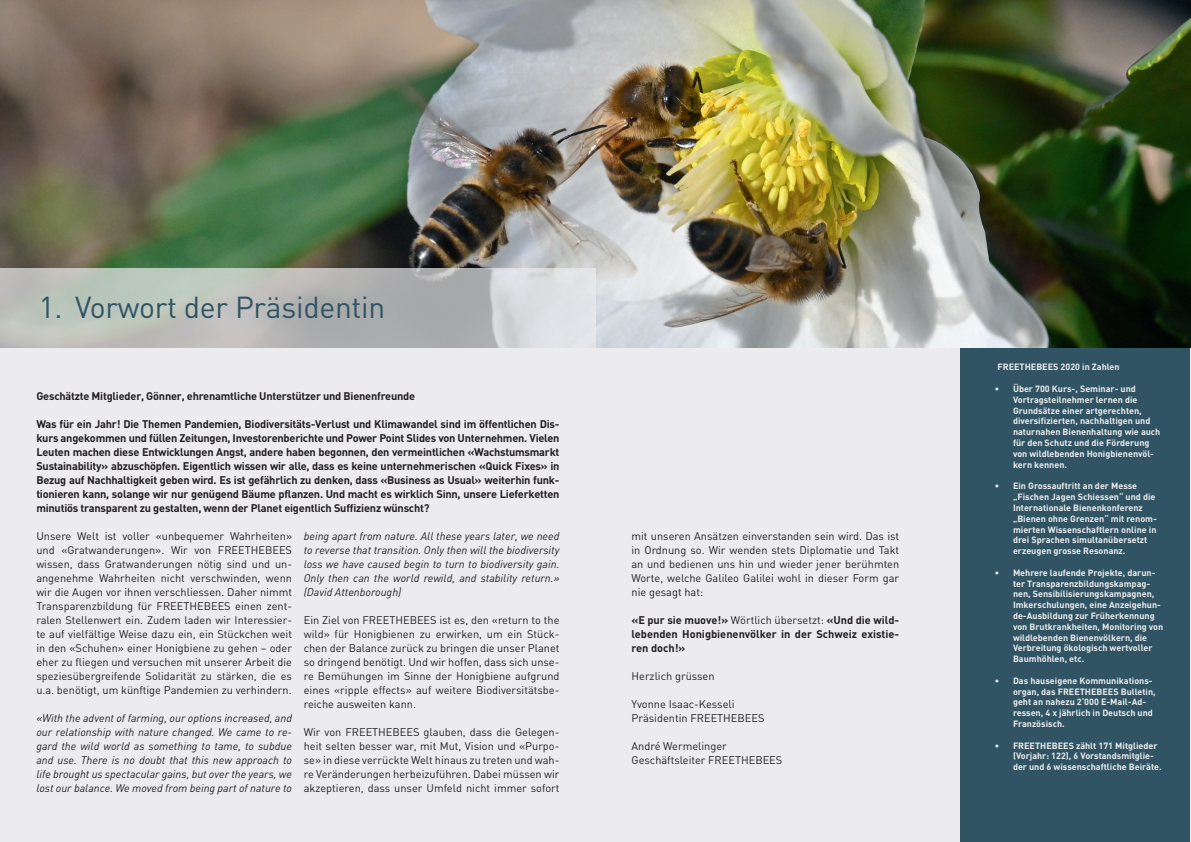
<style>
.page{position:relative;width:1191px;height:842px;background:#fff}
.page>*{position:absolute;margin:0;border:0;box-sizing:border-box;transform-origin:0 0}
.t1{font:30px "DIN";letter-spacing:-.01em;color:#305463}
.t2{font:11px/14px "DIN";color:#231f20;text-align:justify}
.t3{font:700 11px/14px "DIN";letter-spacing:-.02em;color:#231f20;text-align:justify}
.t4{font:italic 11px/14px "DIN";color:#231f20;text-align:justify}
.t5{font:700 9px/10.8px "DIN";color:#ececee}
.s1{font-weight:400}
</style>
<div class="page">
<div style="left:0;top:0;width:595px;height:842px;background:#ececee"></div>
<div style="left:595px;top:0;width:596px;height:842px;background:#ececee"></div>
<div style="left:960px;top:326px;width:230px;height:516px;background:#305463"></div>
<img style="left:0;top:0;width:1191px;height:347px">
<svg style="left:0;top:268px;width:595px;height:80px;background:#bcbfbd"></svg>
<h1 class="t1" style="left:39px;top:288px;width:348px">1. Vorwort der Präsidentin</h1>
<p class="t3" style="left:36px;top:389px;width:380px">Geschätzte Mitglieder, Gönner, ehrenamtliche Unterstützer und Bienenfreunde</p>
<p class="t3" style="left:36px;top:417px;width:524px">Was für ein Jahr! Die Themen Pandemien, Biodiversitäts-Verlust und Klimawandel sind im öffentlichen Dis&shy;kurs angekommen und füllen Zeitungen, Investorenberichte und Power Point Slides von Unternehmen. Vielen Leuten machen diese Entwicklungen Angst, andere haben begonnen, den vermeintlichen «Wachstumsmarkt Sustainability» abzuschöpfen. Eigentlich wissen wir alle, dass es keine unternehmerischen «Quick Fixes» in Bezug auf Nachhaltigkeit geben wird. Es ist gefährlich zu denken, dass «Business as Usual» weiterhin funk&shy;tionieren kann, solange wir nur genügend Bäume pflanzen. Und macht es wirklich Sinn, unsere Lieferketten minutiös transparent zu gestalten, wenn der Planet eigentlich Suffizienz wünscht?</p>
<p class="t2" style="left:36px;top:529px;width:257px">Unsere Welt ist voller «unbequemer Wahrheiten» und «Gratwanderungen». Wir von FREETHEBEES wissen, dass Gratwanderungen nötig sind und un&shy;angenehme Wahrheiten nicht verschwinden, wenn wir die Augen vor ihnen verschliessen. Daher nimmt Transparenzbildung für FREETHEBEES einen zent&shy;ralen Stellenwert ein. Zudem laden wir Interessier&shy;te auf vielfältige Weise dazu ein, ein Stückchen weit in den «Schuhen» einer Honigbiene zu gehen – oder eher zu fliegen und versuchen mit unserer Arbeit die speziesübergreifende Solidarität zu stärken, die es u.a. benötigt, um künftige Pandemien zu verhindern.</p>
<p class="t4" style="left:36px;top:711px;width:257px">«With the advent of farming, our options increased, and our relationship with nature changed. We came to re&shy;gard the wild world as something to tame, to subdue and use. There is no doubt that this new approach to life brought us spectacular gains, but over the years, we lost our balance. We moved from being part of nature to</p>
<p class="t4" style="left:304px;top:529px;width:257px">being apart from nature. All these years later, we need to reverse that transition. Only then will the biodiversity loss we have caused begin to turn to biodiversity gain.<br>Only then can the world rewild, and stability return.» (David Attenborough)</p>
<p class="t2" style="left:304px;top:613px;width:257px">Ein Ziel von FREETHEBEES ist es, den «return to the wild» für Honigbienen zu erwirken, um ein Stück&shy;chen der Balance zurück zu bringen die unser Planet so dringend benötigt. Und wir hoffen, dass sich unse&shy;re Bemühungen im Sinne der Honigbiene aufgrund eines «ripple effects» auf weitere Biodiversitätsbe&shy;reiche ausweiten kann.</p>
<p class="t2" style="left:304px;top:725px;width:257px">Wir von FREETHEBEES glauben, dass die Gelegen&shy;heit selten besser war, mit Mut, Vision und «Purpo&shy;se» in diese verrückte Welt hinaus zu treten und wah&shy;re Veränderungen herbeizuführen. Dabei müssen wir akzeptieren, dass unser Umfeld nicht immer sofort</p>
<p class="t2" style="left:631px;top:529px;width:269px">mit unseren Ansätzen einverstanden sein wird. Das ist in Ordnung so. Wir wenden stets Diplomatie und Takt an und bedienen uns hin und wieder jener berühmten Worte, welche Galileo Galilei wohl in dieser Form gar nie gesagt hat:</p>
<p class="t3" style="left:631px;top:613px;width:269px">«E pur sie muove!» <span class="s1">Wörtlich übersetzt:</span> «Und die wild&shy;lebenden Honigbienenvölker in der Schweiz existie&shy;ren doch!»</p>
<p class="t2" style="left:631px;top:669px;width:85px">Herzlich grüssen</p>
<p class="t2" style="left:631px;top:697px;width:135px">Yvonne Isaac-Kesseli<br>Präsidentin FREETHEBEES</p>
<p class="t2" style="left:631px;top:739px;width:152px">André Wermelinger<br>Geschäftsleiter FREETHEBEES</p>
<p class="t5" style="left:997px;top:361px;width:124px">FREETHEBEES 2020 in Zahlen</p>
<p class="t5" style="left:1013px;top:383px;width:149px;text-indent:-18px">• Über 700 Kurs-, Seminar- und<br>Vortragsteilnehmer lernen die<br>Grundsätze einer artgerechten, diversifizierten, nachhaltigen und naturnahen Bienenhaltung wie auch für den Schutz und die Förderung von wildlebenden Honigbienenvöl&shy;kern kennen.</p>
<p class="t5" style="left:1013px;top:480px;width:145px;text-indent:-18px">• Ein Grossauftritt an der Messe „Fischen Jagen Schiessen“ und die Internationale Bienenkonferenz „Bienen ohne Grenzen“ mit renom&shy;mierten Wissenschaftlern online in drei Sprachen simultanübersetzt erzeugen grosse Resonanz.</p>
<p class="t5" style="left:1013px;top:567px;width:152px;text-indent:-18px">• Mehrere laufende Projekte, darun&shy;ter Transparenzbildungskampag&shy;nen, Sensibilisierungskampagnen, Imkerschulungen, eine Anzeigehun&shy;de-Ausbildung zur Früherkennung von Brutkrankheiten, Monitoring von wildlebenden Bienenvölkern, die Verbreitung ökologisch wertvoller Baumhöhlen, etc.</p>
<p class="t5" style="left:1013px;top:675px;width:144px;text-indent:-18px">• Das hauseigene Kommunikations&shy;organ, das FREETHEBEES Bulletin, geht an nahezu 2‘000 E-Mail-Ad&shy;ressen, 4 x jährlich in Deutsch und<br>Französisch.</p>
<p class="t5" style="left:1013px;top:739px;width:150px;text-indent:-18px">• FREETHEBEES zählt 171 Mitglieder (Vorjahr: 122), 6 Vorstandsmitglie&shy;der und 6 wissenschaftliche Beiräte.</p>
</div>
